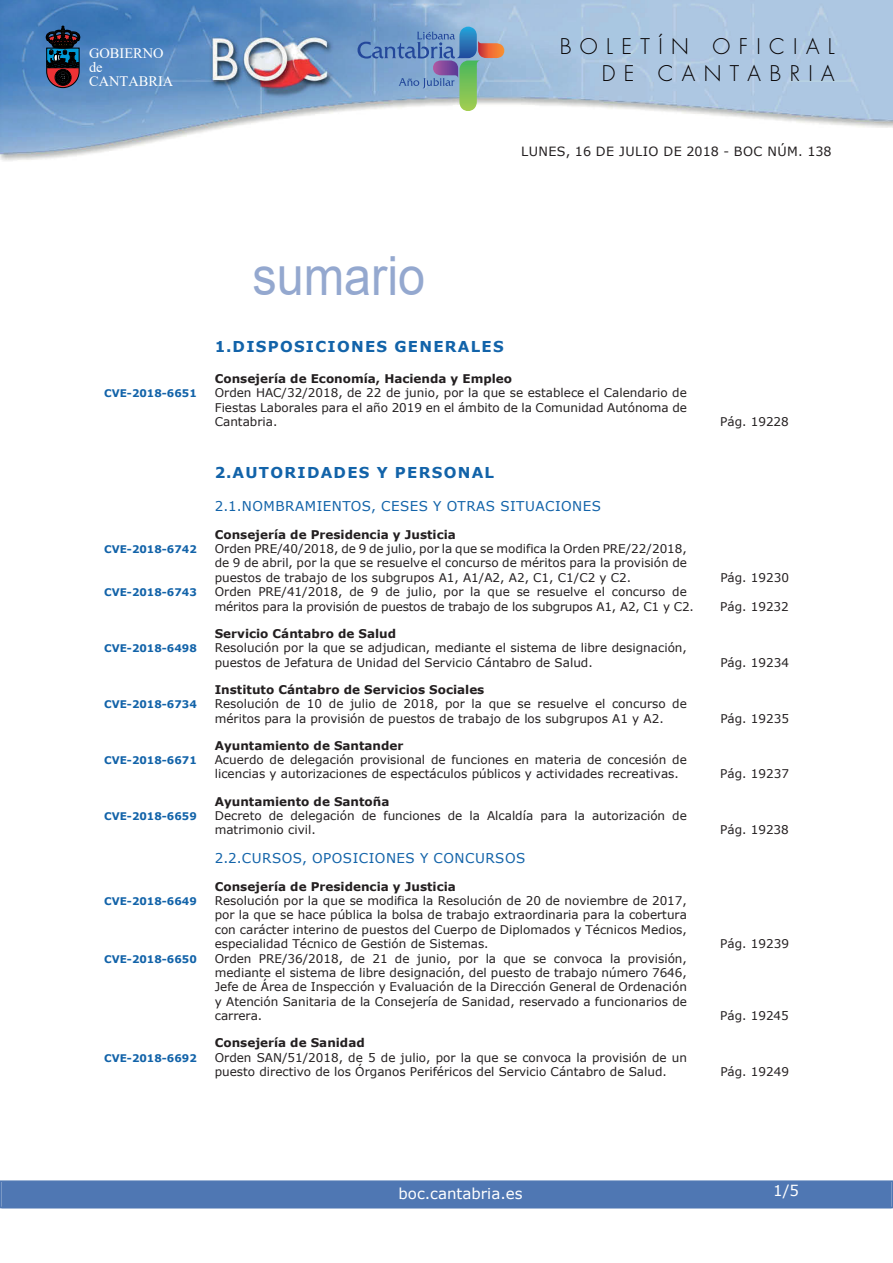
<style>
.page{position:relative;width:893px;height:1263px;background:#fff}
.page>*{position:absolute;margin:0;border:0;box-sizing:border-box;transform-origin:0 0}
.t1{font:54px "Arial";color:#94a8cf;scale:.9 1}
.t2{font:300 21px/27px "Futura";letter-spacing:.4em;color:#040000;text-align:right}
.t3{font:700 15px "Verdana";letter-spacing:.085em;color:#1263a9}
.t4{font:15px "Verdana";color:#fff}
.t5{font:14.4px/14.2px "Times New Roman";color:#fff}
.t6{font:13.5px "Verdana";letter-spacing:.035em;color:#1263a9}
.t7{font:12.75px "Verdana";letter-spacing:.035em;color:#231f20}
.t8{font:12px/14.4px "Verdana";color:#231f20}
.t9{font:700 12px "Verdana";color:#231f20}
.t10{font:12px/14.4px "Verdana";letter-spacing:-.02em;color:#231f20}
.t11{font:700 10.5px "Verdana";color:#1263a9}
</style>
<div class="page">
<img style="left:0;top:0;width:893px;height:161px">
<svg style="left:46px;top:26px;width:34px;height:62px;background:#333345"></svg>
<svg style="left:357px;top:27px;width:148px;height:85px;background:#8aa7c1"></svg>
<div style="left:2px;top:1181px;width:889px;height:27px;background:#4f77b3"></div>
<div style="left:0;top:1180px;width:893px;height:28px;border:2px solid #4f77b3"></div>
<p class="t5" style="left:89px;top:46px;width:86px">GOBIERNO de<br>CANTABRIA</p>
<h2 class="t2" style="left:560px;top:35px;width:277px">BOLETÍN OFICIAL<br>DE CANTABRIA</h2>
<p class="t7" style="left:521px;top:143px;width:312px">LUNES, 16 DE JULIO DE 2018 - BOC NÚM. 138</p>
<h1 class="t1" style="left:252px;top:246px;width:194px">sumario</h1>
<p class="t3" style="left:215px;top:337px;width:291px">1.DISPOSICIONES GENERALES</p>
<p class="t9" style="left:215px;top:371px;width:299px">Consejería de Economía, Hacienda y Empleo</p>
<p class="t11" style="left:104px;top:387px;width:94px">CVE-2018-6651</p>
<p class="t8" style="left:215px;top:385px;width:474px;text-align:justify">Orden HAC/32/2018, de 22 de junio, por la que se establece el Calendario de Fiestas Laborales para el año 2019 en el ámbito de la Comunidad Autónoma de Cantabria.</p>
<p class="t3" style="left:215px;top:463px;width:281px">2.AUTORIDADES Y PERSONAL</p>
<p class="t6" style="left:215px;top:498px;width:388px">2.1.NOMBRAMIENTOS, CESES Y OTRAS SITUACIONES</p>
<p class="t9" style="left:215px;top:527px;width:243px">Consejería de Presidencia y Justicia</p>
<p class="t11" style="left:104px;top:542px;width:94px">CVE-2018-6742</p>
<p class="t8" style="left:215px;top:541px;width:474px;text-align:justify">Orden PRE/40/2018, de 9 de julio, por la que se modifica la Orden PRE/22/2018, de 9 de abril, por la que se resuelve el concurso de méritos para la provisión de puestos de trabajo de los subgrupos A1, A1/A2, A2, C1, C1/C2 y C2.</p>
<p class="t11" style="left:104px;top:586px;width:94px">CVE-2018-6743</p>
<p class="t10" style="left:215px;top:584px;width:480px">Orden PRE/41/2018, de 9 de julio, por la que se resuelve el concurso de méritos para la provisión de puestos de trabajo de los subgrupos A1, A2, C1 y C2.</p>
<p class="t9" style="left:215px;top:626px;width:183px">Servicio Cántabro de Salud</p>
<p class="t11" style="left:104px;top:642px;width:94px">CVE-2018-6498</p>
<p class="t8" style="left:215px;top:640px;width:474px">Resolución por la que se adjudican, mediante el sistema de libre designación, puestos de Jefatura de Unidad del Servicio Cántabro de Salud.</p>
<p class="t9" style="left:215px;top:682px;width:271px">Instituto Cántabro de Servicios Sociales</p>
<p class="t11" style="left:104px;top:698px;width:94px">CVE-2018-6734</p>
<p class="t8" style="left:215px;top:696px;width:474px">Resolución de 10 de julio de 2018, por la que se resuelve el concurso de méritos para la provisión de puestos de trabajo de los subgrupos A1 y A2.</p>
<p class="t9" style="left:215px;top:738px;width:190px">Ayuntamiento de Santander</p>
<p class="t11" style="left:104px;top:754px;width:94px">CVE-2018-6671</p>
<p class="t8" style="left:215px;top:752px;width:474px">Acuerdo de delegación provisional de funciones en materia de concesión de licencias y autorizaciones de espectáculos públicos y actividades recreativas.</p>
<p class="t9" style="left:215px;top:794px;width:176px">Ayuntamiento de Santoña</p>
<p class="t11" style="left:104px;top:809px;width:94px">CVE-2018-6659</p>
<p class="t8" style="left:215px;top:808px;width:474px">Decreto de delegación de funciones de la Alcaldía para la autorización de matrimonio civil.</p>
<p class="t6" style="left:215px;top:850px;width:312px">2.2.CURSOS, OPOSICIONES Y CONCURSOS</p>
<p class="t9" style="left:215px;top:878px;width:243px">Consejería de Presidencia y Justicia</p>
<p class="t11" style="left:104px;top:894px;width:94px">CVE-2018-6649</p>
<p class="t8" style="left:215px;top:893px;width:474px;text-align:justify">Resolución por la que se modifica la Resolución de 20 de noviembre de 2017, por la que se hace pública la bolsa de trabajo extraordinaria para la cobertura con carácter interino de puestos del Cuerpo de Diplomados y Técnicos Medios, especialidad Técnico de Gestión de Sistemas.</p>
<p class="t11" style="left:104px;top:952px;width:94px">CVE-2018-6650</p>
<p class="t8" style="left:215px;top:951px;width:474px;text-align:justify">Orden PRE/36/2018, de 21 de junio, por la que se convoca la provisión, mediante el sistema de libre designación, del puesto de trabajo número 7646, Jefe de Área de Inspección y Evaluación de la Dirección General de Ordenación y Atención Sanitaria de la Consejería de Sanidad, reservado a funcionarios de carrera.</p>
<p class="t9" style="left:215px;top:1035px;width:151px">Consejería de Sanidad</p>
<p class="t11" style="left:104px;top:1051px;width:94px">CVE-2018-6692</p>
<p class="t8" style="left:215px;top:1050px;width:474px">Orden SAN/51/2018, de 5 de julio, por la que se convoca la provisión de un puesto directivo de los Órganos Periféricos del Servicio Cántabro de Salud.</p>
<p class="t8" style="left:720px;top:414px;width:70px">Pág. 19228</p>
<p class="t8" style="left:720px;top:570px;width:70px">Pág. 19230</p>
<p class="t8" style="left:720px;top:599px;width:70px">Pág. 19232</p>
<p class="t8" style="left:720px;top:655px;width:70px">Pág. 19234</p>
<p class="t8" style="left:720px;top:711px;width:70px">Pág. 19235</p>
<p class="t8" style="left:720px;top:767px;width:70px">Pág. 19237</p>
<p class="t8" style="left:720px;top:822px;width:70px">Pág. 19238</p>
<p class="t8" style="left:720px;top:936px;width:70px">Pág. 19239</p>
<p class="t8" style="left:720px;top:1008px;width:70px">Pág. 19245</p>
<p class="t8" style="left:720px;top:1064px;width:70px">Pág. 19249</p>
<p class="t4" style="left:398px;top:1184px;width:126px">boc.cantabria.es</p>
<p class="t4" style="left:773px;top:1181px;width:27px">1/5</p>
</div>
